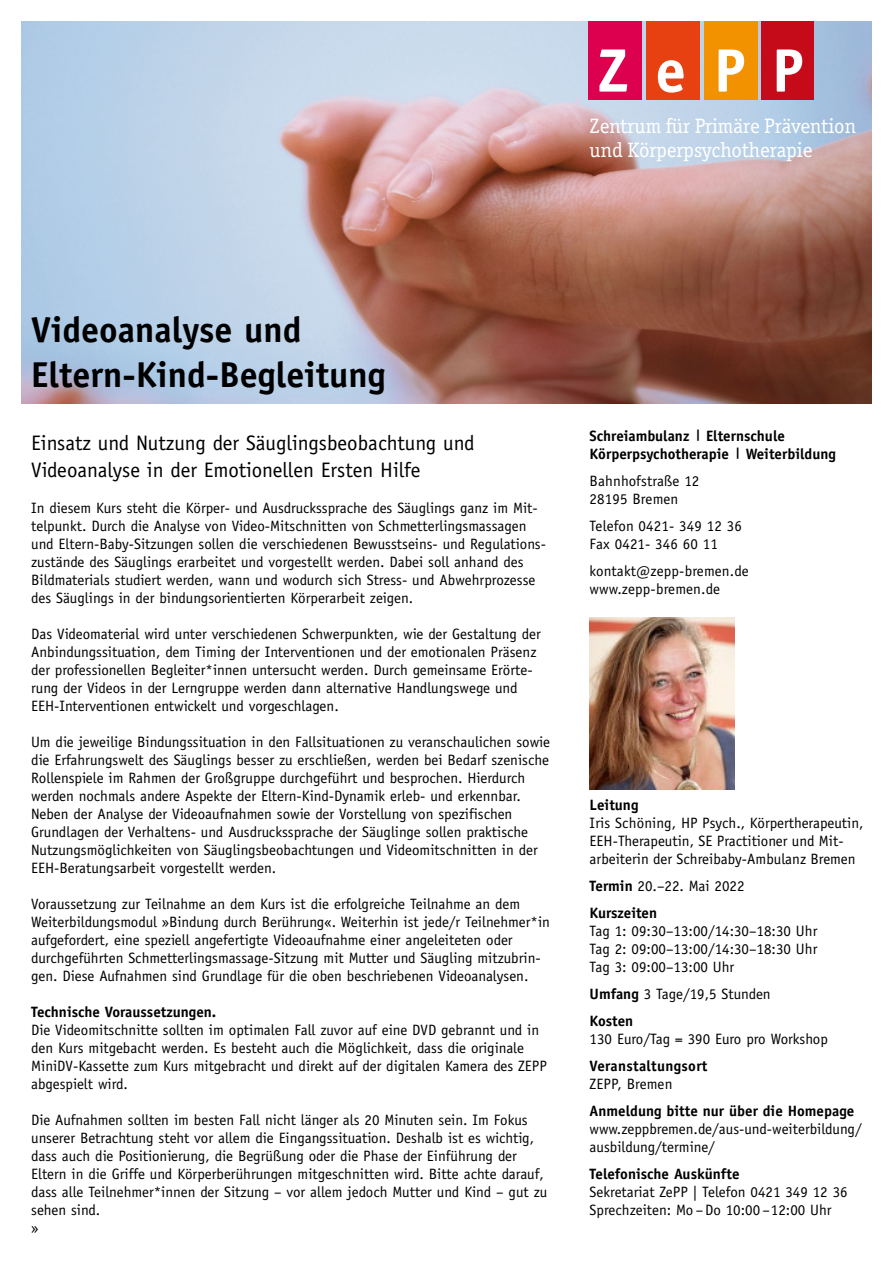
<style>
.page{position:relative;width:893px;height:1263px;background:#fff}
.page>*{position:absolute;margin:0;border:0;box-sizing:border-box;transform-origin:0 0}
.t1{font:700 36px/45px "Officina Sans";color:#000}
.t2{font:21px/27px "Officina Sans";color:#000}
.t3{font:21px/24px "Officina Serif";color:#fff}
.t4{font:15px/18px "Officina Sans";color:#000}
.t5{font:700 15px/18px "Officina Sans";color:#000}
.t6{font:700 15px "Officina Sans";letter-spacing:.02em;color:#000}
.s1{font-weight:400}
.s2{font-weight:700}
</style>
<div class="page">
<img style="left:21px;top:21px;width:851px;height:383px">
<div style="left:588px;top:21px;width:54px;height:78px;background:#dc004e"></div>
<div style="left:646px;top:21px;width:53px;height:78px;background:#e74112"></div>
<div style="left:704px;top:21px;width:53px;height:78px;background:#f39200"></div>
<div style="left:762px;top:21px;width:52px;height:78px;background:#c50a19"></div>
<svg style="left:599px;top:49px;width:203px;height:44px"></svg>
<img style="left:590px;top:618px;width:144px;height:172px">
<h2 class="t3" style="left:590px;top:114px;width:268px">Zentrum für Primäre Prävention und Körperpsychotherapie</h2>
<h1 class="t1" style="left:31px;top:307px;width:356px">Videoanalyse und<br>Eltern-Kind-Begleitung</h1>
<h2 class="t2" style="left:31px;top:429px;width:445px">Einsatz und Nutzung der Säuglingsbeobachtung und<br>Videoanalyse in der Emotionellen Ersten Hilfe</h2>
<p class="t4" style="left:31px;top:499px;width:516px">In diesem Kurs steht die Körper- und Ausdruckssprache des Säuglings ganz im Mit&shy;telpunkt. Durch die Analyse von Video-Mitschnitten von Schmetterlingsmassagen und Eltern-Baby-Sitzungen sollen die verschiedenen Bewusstseins- und Regulations&shy;zustände des Säuglings erarbeitet und vorgestellt werden. Dabei soll anhand des Bildmaterials studiert werden, wann und wodurch sich Stress- und Abwehrprozesse des Säuglings in der bindungsorientierten Körperarbeit zeigen.</p>
<p class="t4" style="left:31px;top:625px;width:511px">Das Videomaterial wird unter verschiedenen Schwerpunkten, wie der Gestaltung der Anbindungssituation, dem Timing der Interventionen und der emotionalen Präsenz der professionellen Begleiter*innen untersucht werden. Durch gemeinsame Erörte&shy;rung der Videos in der Lerngruppe werden dann alternative Handlungswege und EEH-Interventionen entwickelt und vorgeschlagen.</p>
<p class="t4" style="left:31px;top:733px;width:520px">Um die jeweilige Bindungssituation in den Fallsituationen zu veranschaulichen sowie die Erfahrungswelt des Säuglings besser zu erschließen, werden bei Bedarf szenische Rollenspiele im Rahmen der Großgruppe durchgeführt und besprochen. Hierdurch werden nochmals andere Aspekte der Eltern-Kind-Dynamik erleb- und erkennbar.<br>Neben der Analyse der Videoaufnahmen sowie der Vorstellung von spezifischen Grundlagen der Verhaltens- und Ausdruckssprache der Säuglinge sollen praktische Nutzungsmöglichkeiten von Säuglingsbeobachtungen und Videomitschnitten in der EEH-Beratungsarbeit vorgestellt werden.</p>
<p class="t4" style="left:31px;top:895px;width:520px">Voraussetzung zur Teilnahme an dem Kurs ist die erfolgreiche Teilnahme an dem Weiterbildungsmodul »Bindung durch Berührung«. Weiterhin ist jede/r Teilnehmer*in aufgefordert, eine speziell angefertigte Videoaufnahme einer angeleiteten oder durchgeführten Schmetterlingsmassage-Sitzung mit Mutter und Säugling mitzubrin&shy;gen. Diese Aufnahmen sind Grundlage für die oben beschriebenen Videoanalysen.</p>
<p class="t5" style="left:31px;top:1003px;width:187px">Technische Voraussetzungen.</p>
<p class="t4" style="left:31px;top:1021px;width:517px">Die Videomitschnitte sollten im optimalen Fall zuvor auf eine DVD gebrannt und in den Kurs mitgebacht werden. Es besteht auch die Möglichkeit, dass die originale MiniDV-Kassette zum Kurs mitgebracht und direkt auf der digitalen Kamera des ZEPP abgespielt wird.</p>
<p class="t4" style="left:31px;top:1111px;width:518px">Die Aufnahmen sollten im besten Fall nicht länger als 20 Minuten sein. Im Fokus unserer Betrachtung steht vor allem die Eingangssituation. Deshalb ist es wichtig, dass auch die Positionierung, die Begrüßung oder die Phase der Einführung der Eltern in die Griffe und Körperberührungen mitgeschnitten wird. Bitte achte darauf, dass alle Teilnehmer*innen der Sitzung – vor allem jedoch Mutter und Kind – gut zu sehen sind.<br>»</p>
<p class="t5" style="left:590px;top:427px;width:248px">Schreiambulanz <sup>|</sup> Elternschule<br>Körperpsychotherapie <sup>|</sup> Weiterbildung</p>
<p class="t4" style="left:590px;top:472px;width:111px">Bahnhofstraße 12<br>28195 Bremen</p>
<p class="t4" style="left:590px;top:517px;width:154px">Telefon 0421- 349 12 36<br>Fax 0421- 346 60 11</p>
<p class="t4" style="left:590px;top:562px;width:161px">kontakt@zepp-bremen.de www.zepp-bremen.de</p>
<p class="t5" style="left:590px;top:796px;width:50px">Leitung</p>
<p class="t4" style="left:590px;top:814px;width:275px">Iris Schöning, HP Psych., Körpertherapeutin,<br>EEH-Therapeutin, SE Practitioner und Mit&shy;arbeiterin der Schreibaby-Ambulanz Bremen</p>
<p class="t5" style="left:590px;top:872px;width:156px;line-height:27px">Termin <span class="s1">20.–22. Mai 2022<br></span>Kurszeiten</p>
<p class="t4" style="left:590px;top:922px;width:229px;text-align:justify">Tag 1: 09:30–13:00/14:30–18:30 Uhr Tag 2: 09:00–13:00/14:30–18:30 Uhr Tag 3: 09:00–13:00 Uhr</p>
<p class="t4" style="left:590px;top:980px;width:183px;line-height:27px"><span class="s2">Umfang</span> 3 Tage/19,5 Stunden<br><span class="s2">Kosten</span></p>
<p class="t4" style="left:590px;top:1030px;width:240px">130 Euro/Tag = 390 Euro pro Workshop</p>
<p class="t6" style="left:590px;top:1057px;width:119px">Veranstaltungsort</p>
<p class="t4" style="left:590px;top:1075px;width:84px">ZEPP, Bremen</p>
<p class="t5" style="left:590px;top:1102px;width:266px">Anmeldung bitte nur über die Homepage</p>
<p class="t4" style="left:590px;top:1120px;width:274px">www.zeppbremen.de/aus-und-weiterbildung/ ausbildung/termine/</p>
<p class="t5" style="left:590px;top:1165px;width:151px">Telefonische Auskünfte</p>
<p class="t4" style="left:590px;top:1183px;width:260px">Sekretariat ZePP | Telefon 0421 349 12 36<br>Sprechzeiten: Mo – Do 10:00 – 12:00 Uhr</p>
</div>
